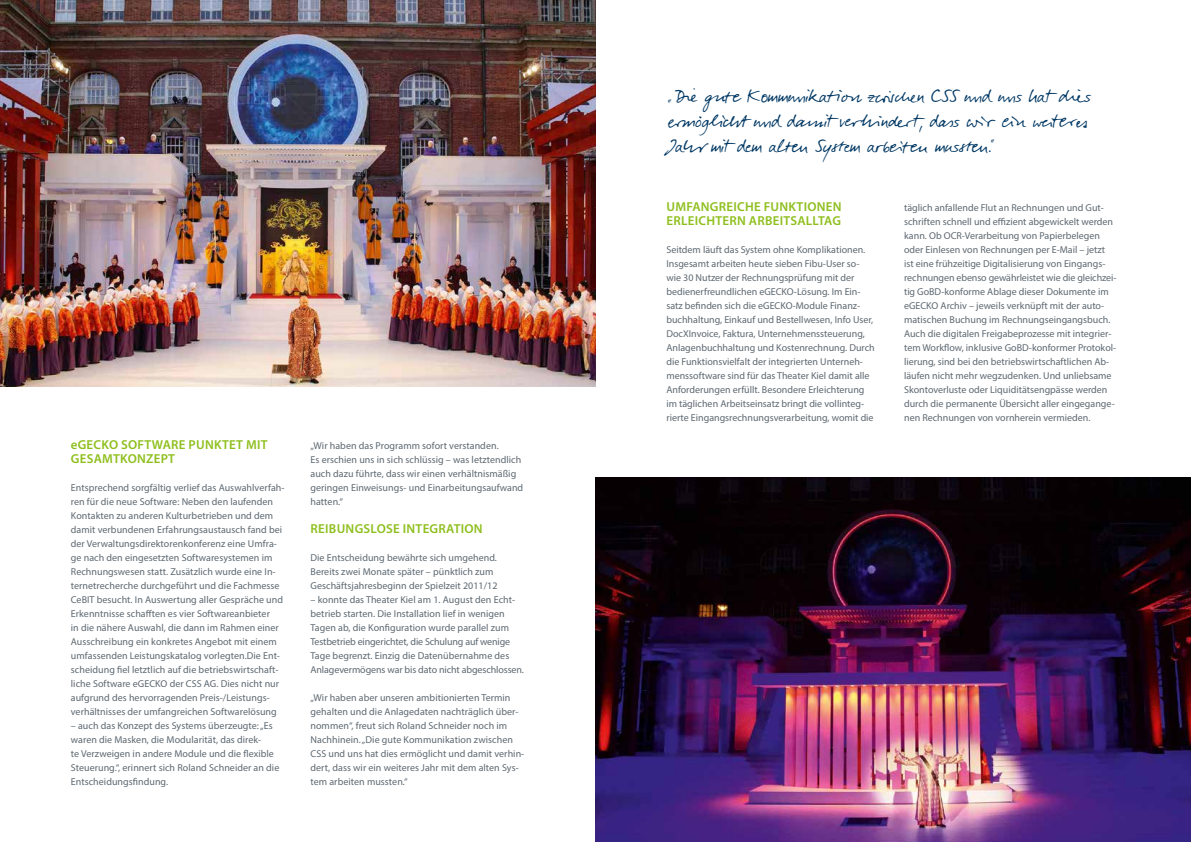
<style>
.page{position:relative;width:1191px;height:842px;background:#fff}
.page>*{position:absolute;margin:0;border:0;box-sizing:border-box;transform-origin:0 0}
.t1{font:23px/25px "Darkwoman";letter-spacing:.005em;color:#003864}
.t2{font:600 13px/14px "Myriad Pro";letter-spacing:.02em;color:#8ebf1d}
.t3{font:10px/14px "Myriad Pro";letter-spacing:.005em;color:#5d6871}
</style>
<div class="page">
<img style="left:0;top:0;width:595px;height:386px">
<img style="left:595px;top:477px;width:596px;height:365px">
<h2 class="t2" style="left:71px;top:437px;width:198px">eGECKO SOFTWARE PUNKTET MIT<br>GESAMTKONZEPT</h2>
<p class="t3" style="left:71px;top:480px;width:215px">Entsprechend sorgfältig verlief das Auswahlverfah&shy;ren für die neue Software: Neben den laufenden Kontakten zu anderen Kulturbetrieben und dem damit verbundenen Erfahrungsaustausch fand bei der Verwaltungsdirektorenkonferenz eine Umfra&shy;ge nach den eingesetzten Softwaresystemen im Rechnungswesen statt. Zusätzlich wurde eine In&shy;ternetrecherche durchgeführt und die Fachmesse CeBIT besucht. In Auswertung aller Gespräche und Erkenntnisse schafften es vier Softwareanbieter<br>in die nähere Auswahl, die dann im Rahmen einer Ausschreibung ein konkretes Angebot mit einem umfassenden Leistungskatalog vorlegten.Die Ent&shy;scheidung fiel letztlich auf die betriebswirtschaft&shy;liche Software eGECKO der CSS AG. Dies nicht nur aufgrund des hervorragenden Preis-/Leistungs&shy;verhältnisses der umfangreichen Softwarelösung</p>
<p class="t3" style="left:71px;top:718px;width:210px">– auch das Konzept des Systems überzeugte: „Es waren die Masken, die Modularität, das direk-<br>te Verzweigen in andere Module und die flexible Steuerung.“, erinnert sich Roland Schneider an die Entscheidungsfindung.</p>
<p class="t3" style="left:310px;top:438px;width:214px">„Wir haben das Programm sofort verstanden.<br>Es erschien uns in sich schlüssig – was letztendlich auch dazu führte, dass wir einen verhältnismäßig geringen Einweisungs- und Einarbeitungsaufwand hatten.“</p>
<h2 class="t2" style="left:311px;top:521px;width:174px">REIBUNGSLOSE INTEGRATION</h2>
<p class="t3" style="left:310px;top:550px;width:189px">Die Entscheidung bewährte sich umgehend.<br>Bereits zwei Monate später – pünktlich zum<br>Geschäftsjahresbeginn der Spielzeit 2011/12</p>
<p class="t3" style="left:310px;top:592px;width:215px">– konnte das Theater Kiel am 1. August den Echt&shy;betrieb starten. Die Installation lief in wenigen Tagen ab, die Konfiguration wurde parallel zum Testbetrieb eingerichtet, die Schulung auf wenige Tage begrenzt. Einzig die Datenübernahme des Anlagevermögens war bis dato nicht abgeschlossen.</p>
<p class="t3" style="left:310px;top:690px;width:215px">„Wir haben aber unseren ambitionierten Termin gehalten und die Anlagedaten nachträglich über&shy;nommen“, freut sich Roland Schneider noch im Nachhinein. „Die gute Kommunikation zwischen CSS und uns hat dies ermöglicht und damit verhin&shy;dert, dass wir ein weiteres Jahr mit dem alten Sys&shy;tem arbeiten mussten.“</p>
<h1 class="t1" style="left:668px;top:82px;width:424px">“ Die gute Kommunikation zwischen CSS und uns hat dies ermöglicht und damit verhindert, dass wir ein weiteres<br>Jahr mit dem alten System arbeiten mussten.“</h1>
<h2 class="t2" style="left:666px;top:199px;width:177px">UMFANGREICHE FUNKTIONEN<br>ERLEICHTERN ARBEITSALLTAG</h2>
<p class="t3" style="left:666px;top:242px;width:210px">Seitdem läuft das System ohne Komplikationen.<br>Insgesamt arbeiten heute sieben Fibu-User so&shy;wie 30 Nutzer der Rechnungsprüfung mit der bedienerfreundlichen eGECKO-Lösung. Im Ein&shy;satz befinden sich die eGECKO-Module Finanz&shy;buchhaltung, Einkauf und Bestellwesen, Info User, DocXInvoice, Faktura, Unternehmenssteuerung, Anlagenbuchhaltung und Kostenrechnung. Durch die Funktionsvielfalt der integrierten Unterneh&shy;menssoftware sind für das Theater Kiel damit alle Anforderungen erfüllt. Besondere Erleichterung im täglichen Arbeitseinsatz bringt die vollinteg&shy;rierte Eingangsrechnungsverarbeitung, womit die</p>
<p class="t3" style="left:904px;top:200px;width:214px">täglich anfallende Flut an Rechnungen und Gut&shy;schriften schnell und effizient abgewickelt werden kann. Ob OCR-Verarbeitung von Papierbelegen oder Einlesen von Rechnungen per E-Mail – jetzt ist eine frühzeitige Digitalisierung von Eingangs&shy;rechnungen ebenso gewährleistet wie die gleichzei&shy;tig GoBD-konforme Ablage dieser Dokumente im eGECKO Archiv – jeweils verknüpft mit der auto&shy;matischen Buchung im Rechnungseingangsbuch.<br>Auch die digitalen Freigabeprozesse mit integrier&shy;tem Workflow, inklusive GoBD-konformer Protokol&shy;lierung, sind bei den betriebswirtschaftlichen Ab&shy;läufen nicht mehr wegzudenken. Und unliebsame Skontoverluste oder Liquiditätsengpässe werden durch die permanente Übersicht aller eingegange&shy;nen Rechnungen von vornherein vermieden.</p>
</div>
